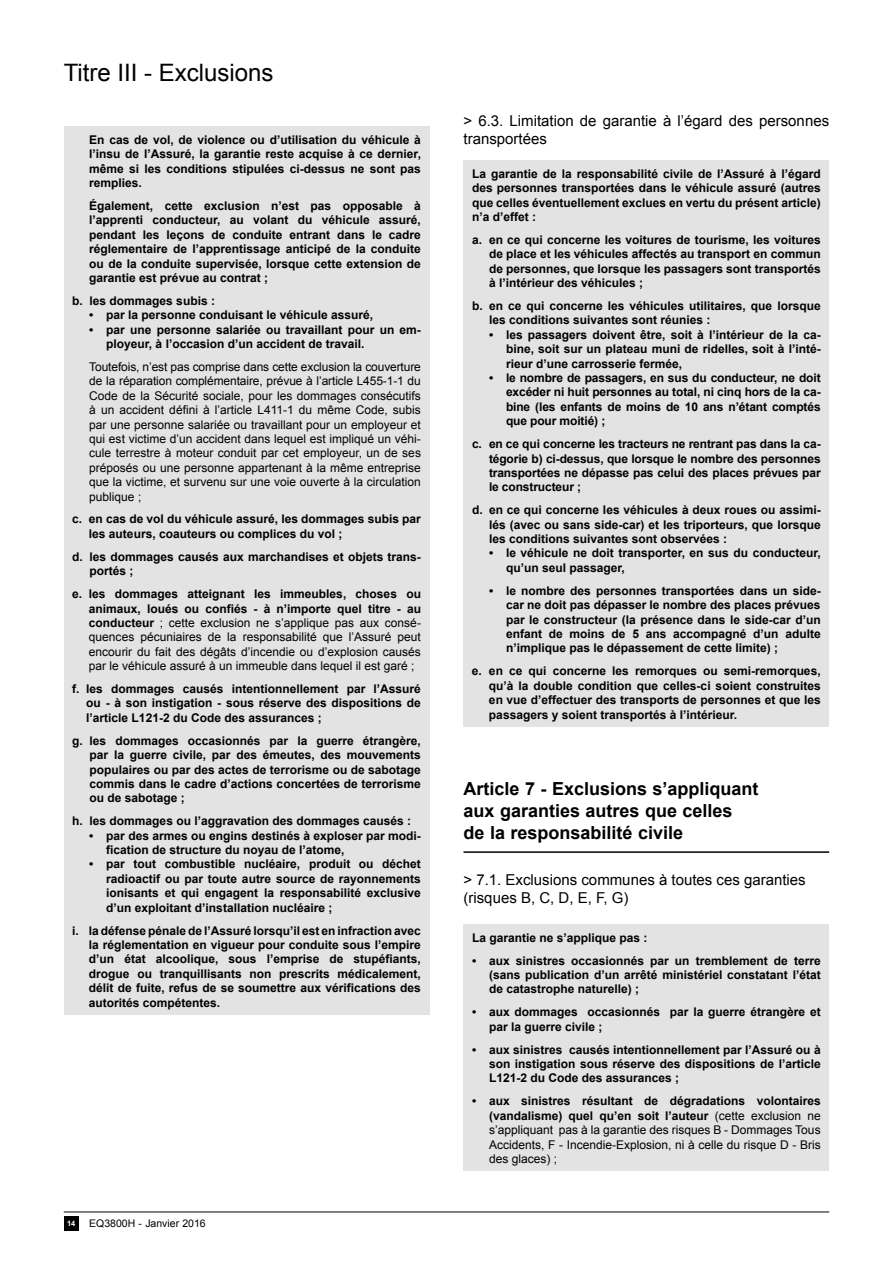
<style>
.page{position:relative;width:893px;height:1263px;background:#fff}
.page>*{position:absolute;margin:0;border:0;box-sizing:border-box;transform-origin:0 0}
.t1{font:24px "Arial";color:#000}
.t2{font:700 18px/21.6px "Arial";color:#000}
.t3{font:15px/18px "Arial";color:#000}
.t4{font:700 12px/14.4px "Arial";color:#000;text-align:justify}
.t5{font:12px/14.4px "Arial";color:#000;text-align:justify}
.t6{font:10.5px "Arial";color:#000}
.t7{font:700 7.5px "Arial";color:#fff}
.s1{font-weight:700}
</style>
<div class="page">
<hr style="left:64px;top:1211px;width:765px;height:1px;background:#000">
<div style="left:64px;top:1216px;width:15px;height:15px;background:#000"></div>
<div style="left:64px;top:127px;width:365px;height:888px;background:#e3e3e3"></div>
<hr style="left:463px;top:851px;width:366px;height:2px;background:#000">
<div style="left:463px;top:161px;width:366px;height:566px;background:#e3e3e3"></div>
<div style="left:463px;top:924px;width:366px;height:247px;background:#e3e3e3"></div>
<h1 class="t1" style="left:64px;top:57px;width:211px">Titre III - Exclusions</h1>
<p class="t4" style="left:89px;top:133px;width:333px">En cas de vol, de violence ou d’utilisation du véhicule à l’insu de l’Assuré, la garantie reste acquise à ce dernier, même si les conditions stipulées ci-dessus ne sont pas remplies.</p>
<p class="t4" style="left:89px;top:199px;width:333px">Également, cette exclusion n’est pas opposable à l’apprenti conducteur, au volant du véhicule assuré, pendant les leçons de conduite entrant dans le cadre réglementaire de l’apprentissage anticipé de la conduite ou de la conduite supervisée, lorsque cette extension de garantie est prévue au contrat ;</p>
<p class="t4" style="left:72px;top:294px;width:144px">b. les dommages subis :</p>
<p class="t4" style="left:89px;top:308px;width:285px">• par la personne conduisant le véhicule assuré,</p>
<p class="t4" style="left:106px;top:323px;width:316px;text-indent:-17px">• par une personne salariée ou travaillant pour un em&shy;ployeur, à l’occasion d’un accident de travail.</p>
<p class="t5" style="left:89px;top:360px;width:333px">Toutefois, n’est pas comprise dans cette exclusion la couverture de la réparation complémentaire, prévue à l’article L455-1-1 du Code de la Sécurité sociale, pour les dommages consécutifs à un accident défini à l’article L411-1 du même Code, subis par une personne salariée ou travaillant pour un employeur et qui est victime d’un accident dans lequel est impliqué un véhi&shy;cule terrestre à moteur conduit par cet employeur, un de ses préposés ou une personne appartenant à la même entreprise que la victime, et survenu sur une voie ouverte à la circulation publique ;</p>
<p class="t4" style="left:89px;top:512px;width:333px;text-indent:-17px">c. en cas de vol du véhicule assuré, les dommages subis par les auteurs, coauteurs ou complices du vol ;</p>
<p class="t4" style="left:90px;top:550px;width:333px;text-indent:-17px">d. les dommages causés aux marchandises et objets trans&shy;portés ;</p>
<p class="t5" style="left:89px;top:587px;width:334px;text-indent:-17px"><span class="s1">e. les dommages atteignant les immeubles, choses ou animaux, loués ou confiés - à n’importe quel titre - au conducteur</span> ; cette exclusion ne s’applique pas aux consé&shy;quences pécuniaires de la responsabilité que l’Assuré peut encourir du fait des dégâts d’incendie ou d’explosion causés par le véhicule assuré à un immeuble dans lequel il est garé ;</p>
<p class="t4" style="left:86px;top:682px;width:336px;text-indent:-14px">f. les dommages causés intentionnellement par l’Assuré ou - à son instigation - sous réserve des dispositions de l’article L121-2 du Code des assurances ;</p>
<p class="t4" style="left:90px;top:734px;width:333px;text-indent:-17px">g. les dommages occasionnés par la guerre étrangère, par la guerre civile, par des émeutes, des mouvements populaires ou par des actes de terrorisme ou de sabotage commis dans le cadre d’actions concertées de terrorisme ou de sabotage ;</p>
<p class="t4" style="left:72px;top:814px;width:340px">h. les dommages ou l’aggravation des dommages causés :</p>
<p class="t4" style="left:106px;top:828px;width:316px;text-indent:-17px">• par des armes ou engins destinés à exploser par modi&shy;fication de structure du noyau de l’atome,</p>
<p class="t4" style="left:106px;top:857px;width:316px;text-indent:-17px">• par tout combustible nucléaire, produit ou déchet radioactif ou par toute autre source de rayonnements ionisants et qui engagent la responsabilité exclusive d’un exploitant d’installation nucléaire ;</p>
<p class="t4" style="left:89px;top:923px;width:334px;text-indent:-17px">i. la défense pénale de l’Assuré lorsqu’il est en infraction avec la réglementation en vigueur pour conduite sous l’empire d’un état alcoolique, sous l’emprise de stupéfiants, drogue ou tranquillisants non prescrits médicalement, délit de fuite, refus de se soumettre aux vérifications des autorités compétentes.</p>
<p class="t7" style="left:67px;top:1219px;width:10px">14</p>
<p class="t6" style="left:89px;top:1217px;width:118px">EQ3800H - Janvier 2016</p>
<p class="t3" style="left:463px;top:112px;width:367px">&gt; 6.3. Limitation de garantie à l’égard des personnes transportées</p>
<p class="t4" style="left:472px;top:167px;width:350px">La garantie de la responsabilité civile de l’Assuré à l’égard des personnes transportées dans le véhicule assuré (autres que celles éventuellement exclues en vertu du présent article) n’a d’effet :</p>
<p class="t4" style="left:489px;top:233px;width:333px;text-indent:-17px">a. en ce qui concerne les voitures de tourisme, les voitures de place et les véhicules affectés au transport en commun de personnes, que lorsque les passagers sont transportés à l’intérieur des véhicules ;</p>
<p class="t4" style="left:489px;top:299px;width:333px;text-indent:-17px">b. en ce qui concerne les véhicules utilitaires, que lorsque les conditions suivantes sont réunies :</p>
<p class="t4" style="left:506px;top:328px;width:316px;text-indent:-17px">• les passagers doivent être, soit à l’intérieur de la ca&shy;bine, soit sur un plateau muni de ridelles, soit à l’inté&shy;rieur d’une carrosserie fermée,</p>
<p class="t4" style="left:506px;top:371px;width:316px;text-indent:-17px">• le nombre de passagers, en sus du conducteur, ne doit excéder ni huit personnes au total, ni cinq hors de la ca&shy;bine (les enfants de moins de 10 ans n’étant comptés que pour moitié) ;</p>
<p class="t4" style="left:489px;top:437px;width:333px;text-indent:-17px">c. en ce qui concerne les tracteurs ne rentrant pas dans la ca&shy;tégorie b) ci-dessus, que lorsque le nombre des personnes transportées ne dépasse pas celui des places prévues par le constructeur ;</p>
<p class="t4" style="left:489px;top:503px;width:333px;text-indent:-17px">d. en ce qui concerne les véhicules à deux roues ou assimi&shy;lés (avec ou sans side-car) et les triporteurs, que lorsque les conditions suivantes sont observées :</p>
<p class="t4" style="left:506px;top:546px;width:316px;text-indent:-17px">• le véhicule ne doit transporter, en sus du conducteur, qu’un seul passager,</p>
<p class="t4" style="left:506px;top:584px;width:316px;text-indent:-17px">• le nombre des personnes transportées dans un side&shy;car ne doit pas dépasser le nombre des places prévues par le constructeur (la présence dans le side-car d’un enfant de moins de 5 ans accompagné d’un adulte n’implique pas le dépassement de cette limite) ;</p>
<p class="t4" style="left:489px;top:664px;width:333px;text-indent:-17px">e. en ce qui concerne les remorques ou semi-remorques, qu’à la double condition que celles-ci soient construites en vue d’effectuer des transports de personnes et que les passagers y soient transportés à l’intérieur.</p>
<h2 class="t2" style="left:463px;top:779px;width:297px">Article 7 - Exclusions s’appliquant aux garanties autres que celles<br>de la responsabilité civile</h2>
<p class="t3" style="left:463px;top:871px;width:344px">&gt; 7.1. Exclusions communes à toutes ces garanties (risques B, C, D, E, F, G)</p>
<p class="t4" style="left:472px;top:930px;width:177px">La garantie ne s’applique pas :</p>
<p class="t4" style="left:489px;top:953px;width:333px;text-indent:-17px">• aux sinistres occasionnés par un tremblement de terre (sans publication d’un arrêté ministériel constatant l’état de catastrophe naturelle) ;</p>
<p class="t4" style="left:489px;top:1005px;width:333px;text-indent:-17px">• aux dommages occasionnés par la guerre étrangère et par la guerre civile ;</p>
<p class="t4" style="left:489px;top:1042px;width:333px;text-indent:-17px">• aux sinistres causés intentionnellement par l’Assuré ou à son instigation sous réserve des dispositions de l’article L121-2 du Code des assurances ;</p>
<p class="t5" style="left:489px;top:1094px;width:333px;text-indent:-17px"><span class="s1">• aux sinistres résultant de dégradations volontaires (vandalisme) quel qu’en soit l’auteur</span> (cette exclusion ne s’appliquant pas à la garantie des risques B - Dommages Tous Accidents, F - Incendie-Explosion, ni à celle du risque D - Bris des glaces) ;</p>
</div>
